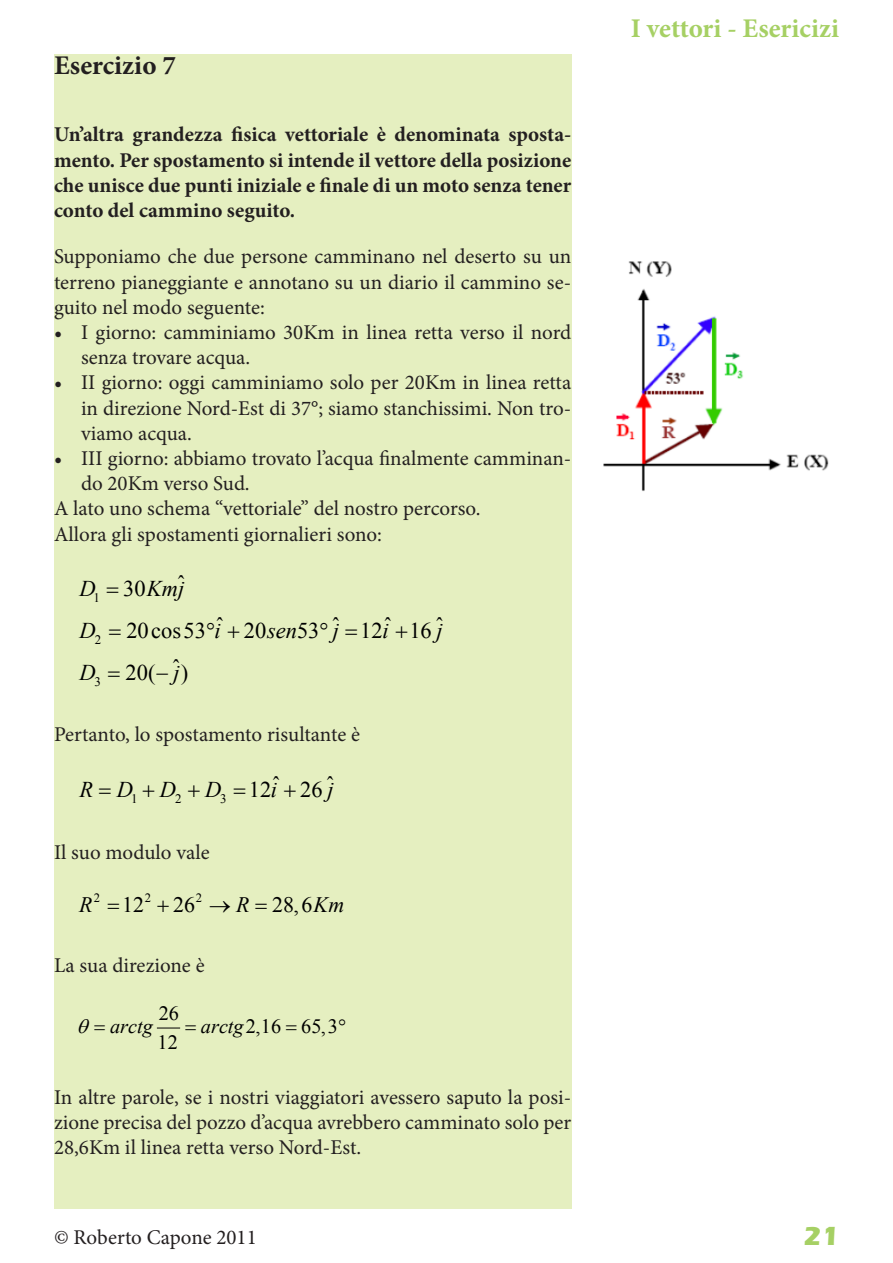
<style>
.page{position:relative;width:893px;height:1263px;background:#fff}
.page>*{position:absolute;margin:0;border:0;box-sizing:border-box;transform-origin:0 0}
.t1{font:700 27px "Minion Pro";color:#a6d064}
.t2{font:700 27px "Minion Pro";color:#231f20}
.t3{font:700 27px "Eras ITC";color:#a6d064}
.t4{font:22.5px "Times New Roman";color:#000}
.t5{font:italic 22.5px "Times New Roman";letter-spacing:.535em;color:#000}
.t6{font:22.05px "Times New Roman";color:#000}
.t7{font:italic 22.05px "Times New Roman";color:#000}
.t8{font:21px/25.2px "Minion Pro";color:#231f20;text-align:justify}
.t9{font:700 21px/25.2px "Minion Pro";color:#231f20;text-align:justify}
.t10{font:20.25px "Times New Roman";color:#000}
.t11{font:italic 20.25px "Times New Roman";color:#000}
.t12{font:13.05px "Times New Roman";color:#000}
.t13{font:12.75px "Times New Roman";color:#000}
.s1{font-style:normal}
.s2{font-style:italic}
</style>
<div class="page">
<div style="left:54px;top:54px;width:517px;height:1155px;background:#e5efc0"></div>
<img style="left:603px;top:261px;width:226px;height:230px">
<svg style="left:157px;top:1027px;width:24px;height:2px"></svg>
<p class="t2" style="left:54px;top:46px;width:123px">Esercizio 7</p>
<p class="t9" style="left:54px;top:122px;width:519px">Un’altra grandezza fisica vettoriale è denominata sposta&shy;mento. Per spostamento si intende il vettore della posizione che unisce due punti iniziale e finale di un moto senza tener conto del cammino seguito.</p>
<p class="t8" style="left:54px;top:244px;width:519px">Supponiamo che due persone camminano nel deserto su un terreno pianeggiante e annotano su un diario il cammino se&shy;guito nel modo seguente:</p>
<p class="t8" style="left:81px;top:320px;width:492px;text-indent:-27px">• I giorno: camminiamo 30Km in linea retta verso il nord senza trovare acqua.</p>
<p class="t8" style="left:81px;top:370px;width:492px;text-indent:-27px">• II giorno: oggi camminiamo solo per 20Km in linea retta in direzione Nord-Est di 37°; siamo stanchissimi. Non tro&shy;viamo acqua.</p>
<p class="t8" style="left:54px;top:446px;width:519px">• III giorno: abbiamo trovato l’acqua finalmente camminan-</p>
<p class="t8" style="left:81px;top:471px;width:170px">do 20Km verso Sud.</p>
<p class="t8" style="left:54px;top:496px;width:428px">A lato uno schema “vettoriale” del nostro percorso.</p>
<p class="t8" style="left:54px;top:521px;width:330px">Allora gli spostamenti giornalieri sono:</p>
<p class="t4" style="left:177px;top:569px;width:9px">ˆ</p>
<p class="t5" style="left:79px;top:573px;width:18px">D</p>
<p class="t5" style="left:123px;top:573px;width:63px"><span class="s1">30</span>Kmj</p>
<p class="t12" style="left:93px;top:589px;width:8px">1</p>
<p class="t4" style="left:216px;top:610px;width:9px">ˆ</p>
<p class="t4" style="left:332px;top:610px;width:9px">ˆ</p>
<p class="t4" style="left:384px;top:610px;width:9px">ˆ</p>
<p class="t4" style="left:436px;top:610px;width:9px">ˆ</p>
<p class="t5" style="left:333px;top:615px;width:8px">j</p>
<p class="t5" style="left:382px;top:615px;width:8px">i</p>
<p class="t5" style="left:79px;top:615px;width:18px">D</p>
<p class="t4" style="left:126px;top:615px;width:96px">20cos53 <span class="s2">i</span></p>
<p class="t4" style="left:244px;top:615px;width:77px">20<span class="s2">sen</span>53</p>
<p class="t4" style="left:360px;top:615px;width:84px">12 16 <span class="s2">j</span></p>
<p class="t12" style="left:95px;top:631px;width:8px">2</p>
<p class="t4" style="left:126px;top:657px;width:64px">20( )ˆ</p>
<p class="t5" style="left:79px;top:657px;width:18px">D</p>
<p class="t5" style="left:156px;top:657px;width:25px">−j</p>
<p class="t12" style="left:94px;top:672px;width:8px">3</p>
<p class="t8" style="left:54px;top:722px;width:307px">Pertanto, lo spostamento risultante è</p>
<p class="t4" style="left:272px;top:769px;width:9px">ˆ</p>
<p class="t4" style="left:327px;top:769px;width:9px">ˆ</p>
<p class="t5" style="left:79px;top:774px;width:98px">RDD</p>
<p class="t5" style="left:205px;top:774px;width:18px">D</p>
<p class="t4" style="left:249px;top:774px;width:30px">12<span class="s2">i</span></p>
<p class="t4" style="left:300px;top:774px;width:35px">26<span class="s2">j</span></p>
<p class="t12" style="left:131px;top:790px;width:8px">1</p>
<p class="t12" style="left:175px;top:790px;width:8px">2</p>
<p class="t12" style="left:220px;top:790px;width:8px">3</p>
<p class="t8" style="left:54px;top:839px;width:157px">Il suo modulo vale</p>
<p class="t13" style="left:94px;top:889px;width:8px">2</p>
<p class="t13" style="left:145px;top:889px;width:8px">2</p>
<p class="t13" style="left:196px;top:889px;width:8px">2</p>
<p class="t6" style="left:122px;top:890px;width:24px">12</p>
<p class="t6" style="left:173px;top:890px;width:24px">26</p>
<p class="t6" style="left:272px;top:890px;width:73px">28,6<span class="s2">Km</span></p>
<p class="t7" style="left:79px;top:889px;width:15px">R</p>
<p class="t7" style="left:209px;top:889px;width:42px">→R</p>
<p class="t8" style="left:54px;top:952px;width:152px">La sua direzione è</p>
<p class="t10" style="left:159px;top:1000px;width:22px">26</p>
<p class="t10" style="left:201px;top:1013px;width:139px"><span class="s2">arctg</span>2,16 65,3</p>
<p class="t10" style="left:158px;top:1028px;width:22px">12</p>
<p class="t11" style="left:110px;top:1012px;width:44px">arctg</p>
<p class="t8" style="left:54px;top:1085px;width:519px">In altre parole, se i nostri viaggiatori avessero saputo la posi&shy;zione precisa del pozzo d’acqua avrebbero camminato solo per 28,6Km il linea retta verso Nord-Est.</p>
<p class="t1" style="left:631px;top:9px;width:210px">I vettori - Esericizi</p>
<p class="t8" style="left:54px;top:1224px;width:204px">© Roberto Capone 2011</p>
<p class="t3" style="left:804px;top:1221px;width:37px">21</p>
</div>
